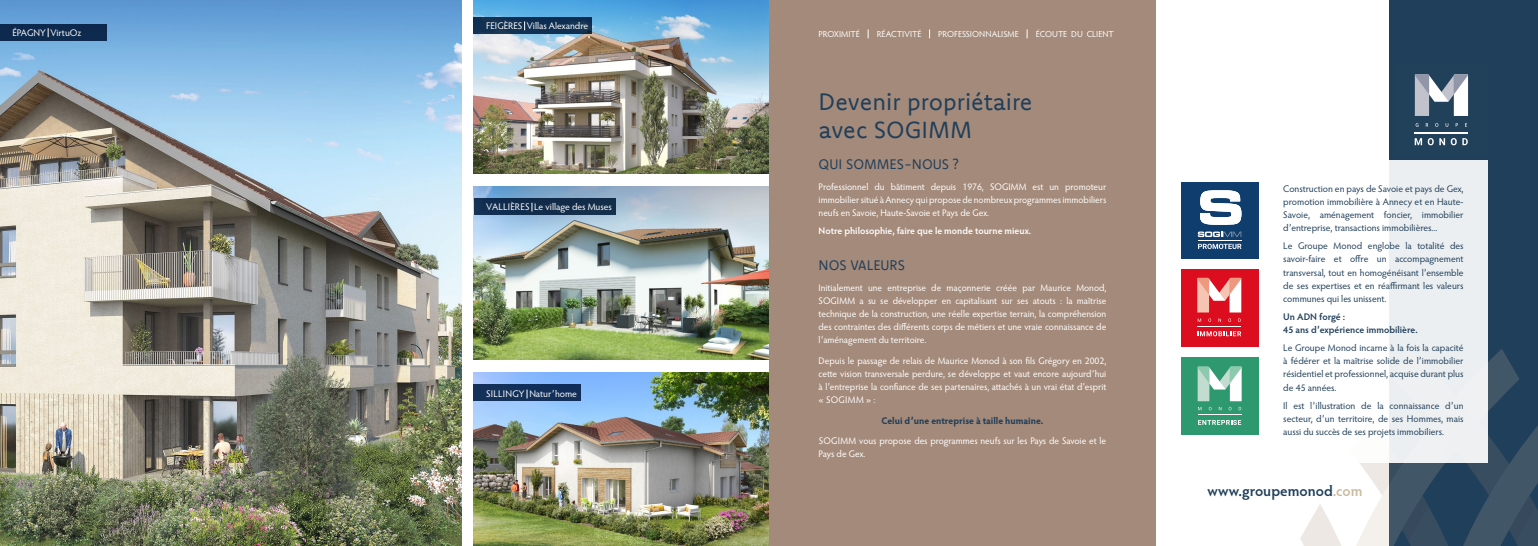
<style>
.page{position:relative;width:1538px;height:546px;background:#fff}
.page>*{position:absolute;margin:0;border:0;box-sizing:border-box;transform-origin:0 0}
.t1{font:23.62px/28px "Komet";color:#203f5a}
.t2{font:600 14.88px "Hypatia Sans Pro";letter-spacing:.005em;color:#203f5a}
.t3{font:14px "Komet";color:#203f5a}
.t4{font:9.62px/13.1px "Hypatia Sans Pro";color:#fff;text-align:justify}
.t5{font:9.62px/13.1px "Hypatia Sans Pro";color:#203f5a;text-align:justify}
.t6{font:600 9.62px "Hypatia Sans Pro";color:#fff}
.t7{font:600 9.62px/13.1px "Hypatia Sans Pro";color:#203f5a}
.t8{font:700 9.62px "Hypatia Sans Pro";color:#203f5a}
.t9{font:8.75px "Hypatia Sans Pro";color:#fff}
.s1{color:#cbbba0}
</style>
<div class="page">
<div style="left:1389px;top:0;width:149px;height:546px;background:#203f5a"></div>
<div style="left:769px;top:0;width:387px;height:546px;background:#a48a7a"></div>
<svg style="left:1300px;top:349px;width:238px;height:197px"></svg>
<div style="left:1339px;top:160px;width:149px;height:302px;background:linear-gradient(to right,#fff,#e6eaec)"></div>
<hr style="left:1415px;top:132px;width:53px;height:1px;background:#fff">
<svg style="left:1445px;top:123px;width:3px;height:4px"></svg>
<svg style="left:1415px;top:138px;width:7px;height:7px"></svg>
<svg style="left:1428px;top:138px;width:17px;height:7px"></svg>
<svg style="left:1451px;top:138px;width:17px;height:7px"></svg>
<svg style="left:1415px;top:74px;width:53px;height:42px"></svg>
<img style="left:0;top:0;width:461px;height:546px">
<img style="left:474px;top:0;width:295px;height:173px">
<img style="left:474px;top:186px;width:295px;height:174px">
<img style="left:474px;top:372px;width:295px;height:174px">
<div style="left:0;top:25px;width:107px;height:16px;background:#0d294e"></div>
<div style="left:474px;top:17px;width:118px;height:16px;background:#103052"></div>
<div style="left:474px;top:199px;width:141px;height:16px;background:#122c4b"></div>
<div style="left:474px;top:385px;width:107px;height:16px;background:#122f59"></div>
<div style="left:1181px;top:269px;width:77px;height:78px;background:#dc0d1e"></div>
<hr style="left:1197px;top:326px;width:44px;height:1px;background:#fff">
<svg style="left:1197px;top:331px;width:44px;height:5px"></svg>
<svg style="left:1197px;top:278px;width:44px;height:34px"></svg>
<div style="left:1181px;top:182px;width:77px;height:77px;background:#0e3d6e"></div>
<svg style="left:1198px;top:231px;width:43px;height:6px"></svg>
<hr style="left:1197px;top:240px;width:44px;height:1px;background:#fff">
<svg style="left:1198px;top:244px;width:43px;height:5px"></svg>
<svg style="left:1200px;top:190px;width:41px;height:35px"></svg>
<div style="left:1181px;top:357px;width:77px;height:77px;background:#2e986e"></div>
<hr style="left:1198px;top:414px;width:43px;height:1px;background:#fff">
<svg style="left:1198px;top:420px;width:43px;height:5px"></svg>
<svg style="left:1197px;top:366px;width:45px;height:35px"></svg>
<p class="t4" style="left:12px;top:26px;width:71px">ÉPAGNY VirtuOz</p>
<p class="t4" style="left:486px;top:19px;width:104px">FEIGÈRES Villas Alexandre</p>
<p class="t4" style="left:486px;top:200px;width:127px">VALLIÈRES Le village des Muses</p>
<p class="t4" style="left:486px;top:387px;width:92px">SILLINGY Natur’home</p>
<p class="t9" style="left:819px;top:28px;width:43px">PROXIMITÉ</p>
<p class="t9" style="left:877px;top:28px;width:46px">RÉACTIVITÉ</p>
<p class="t9" style="left:938px;top:28px;width:82px">PROFESSIONNALISME</p>
<p class="t9" style="left:1036px;top:28px;width:80px">ÉCOUTE DU CLIENT</p>
<h1 class="t1" style="left:819px;top:87px;width:216px">Devenir propriétaire avec SOGIMM</h1>
<h3 class="t3" style="left:819px;top:155px;width:142px">QUI SOMMES-NOUS ?</h3>
<p class="t4" style="left:819px;top:179px;width:289px">Professionnel du bâtiment depuis 1976, SOGIMM est un promoteur immobilier situé à Annecy qui propose de nombreux programmes immobiliers neufs en Savoie, Haute-Savoie et Pays de Gex.</p>
<p class="t6" style="left:819px;top:224px;width:214px">Notre philosophie, faire que le monde tourne mieux.</p>
<h3 class="t3" style="left:819px;top:256px;width:88px">NOS VALEURS</h3>
<p class="t4" style="left:819px;top:280px;width:289px">Initialement une entreprise de maçonnerie créée par Maurice Monod, SOGIMM a su se développer en capitalisant sur ses atouts : la maîtrise technique de la construction, une réelle expertise terrain, la compréhension des contraintes des différents corps de métiers et une vraie connaissance de l’aménagement du territoire.</p>
<p class="t4" style="left:819px;top:353px;width:289px">Depuis le passage de relais de Maurice Monod à son fils Grégory en 2002, cette vision transversale perdure, se développe et vaut encore aujourd’hui à l’entreprise la confiance de ses partenaires, attachés à un vrai état d’esprit « SOGIMM » :</p>
<p class="t8" style="left:881px;top:413px;width:164px">Celui d’une entreprise à taille humaine.</p>
<p class="t4" style="left:819px;top:434px;width:289px">SOGIMM vous propose des programmes neufs sur les Pays de Savoie et le<br>Pays de Gex.</p>
<p class="t5" style="left:1283px;top:181px;width:182px">Construction en pays de Savoie et pays de Gex, promotion immobilière à Annecy et en Haute-Savoie, aménagement foncier, immobilier d’entreprise, transactions immobilières...</p>
<p class="t5" style="left:1283px;top:239px;width:182px">Le Groupe Monod englobe la totalité des savoir-faire et offre un accompagnement transversal, tout en homogénéisant l’ensemble de ses expertises et en réaffirmant les valeurs communes qui les unissent.</p>
<p class="t7" style="left:1283px;top:309px;width:136px">Un ADN forgé :<br>45 ans d’expérience immobilière.</p>
<p class="t5" style="left:1283px;top:341px;width:182px">Le Groupe Monod incarne à la fois la capacité à fédérer et la maîtrise solide de l’immobilier résidentiel et professionnel, acquise durant plus de 45 années.</p>
<p class="t5" style="left:1283px;top:398px;width:182px">Il est l’illustration de la connaissance d’un secteur, d’un territoire, de ses Hommes, mais aussi du succès de ses projets immobiliers.</p>
<h2 class="t2" style="left:1207px;top:480px;width:157px">www.groupemonod<span class="s1">.com</span></h2>
</div>
